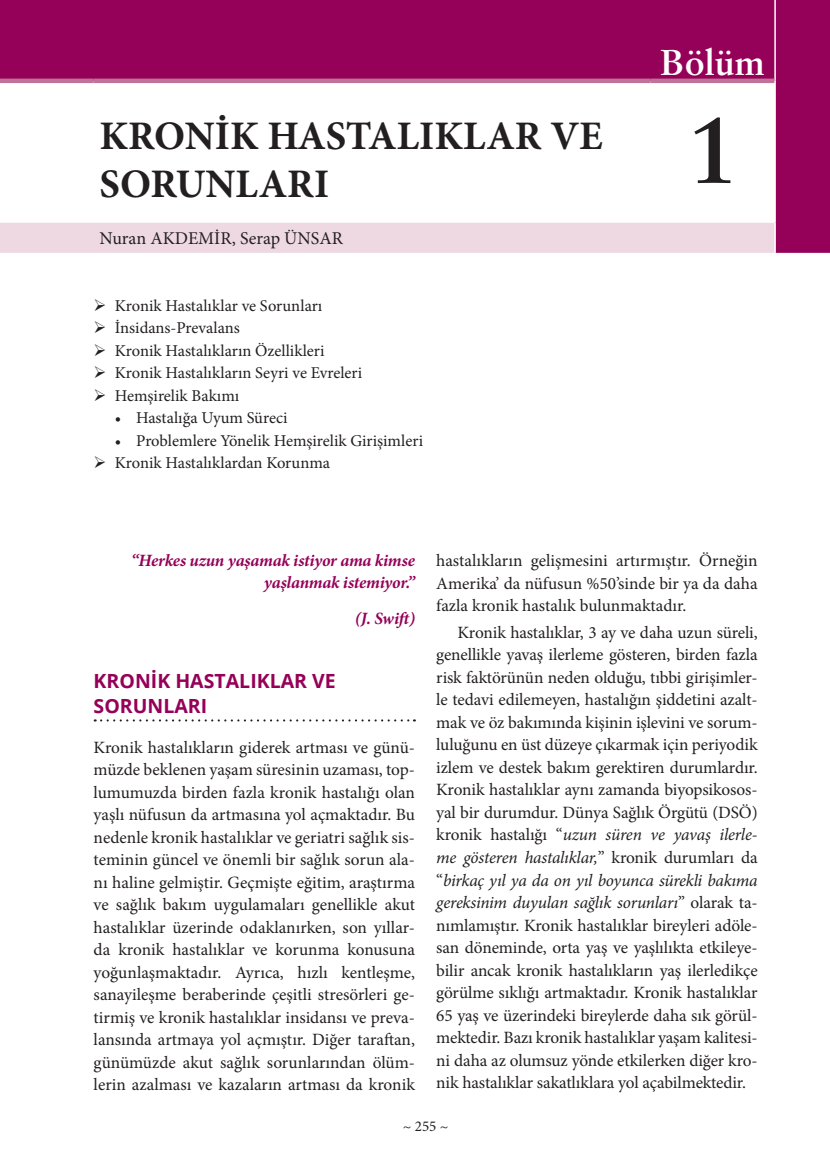
<style>
.page{position:relative;width:830px;height:1170px;background:#fff}
.page>*{position:absolute;margin:0;border:0;box-sizing:border-box;transform-origin:0 0}
.t1{font:700 93px "Sabon LT Std";color:#231f20}
.bolum{font:700 40.5px/48.6px "Minion Pro";color:#231f20}
.t2{font:700 36px "Sabon LT Std";color:#fff}
.Paragraf_Stili_1{font:700 19.5px "Open Sans";color:#950058}
.baslik1{font:700 19.5px "Open Sans";color:#950058}
.bolum_yazar{font:18px "Minion Pro";color:#231f20}
.t3{font:17.25px/22.5px "Minion Pro";color:#231f20;text-align:justify}
.renkli_italik{font:italic 700 17.25px/22.5px "Minion Pro";letter-spacing:-.015em;color:#950058;text-align:right}
.t4{font:16.5px "Minion Pro";color:#231f20}
.t5{font:15px "Minion Pro";color:#231f20}
.s1{font-style:italic}
</style>
<div class="page">
<svg style="left:0;top:0;width:829px;height:253px"></svg>
<div style="left:0;top:223px;width:774px;height:30px;background:#eed9e2"></div>
<hr style="left:774px;top:0;width:1px;height:81px;background:#fff">
<hr style="left:774px;top:81px;width:1px;height:142px;background:#fff">
<hr style="left:774px;top:223px;width:1px;height:30px;background:#fff">
<hr style="left:0;top:79px;width:94px;height:4px;background:#c07398">
<hr style="left:94px;top:79px;width:556px;height:4px;background:#c07398">
<hr style="left:650px;top:79px;width:124px;height:4px;background:#c07398">
<svg style="left:95px;top:719px;width:320px;height:2px"></svg>
<p class="t2" style="left:660px;top:40px;width:106px">Bölüm</p>
<p class="bolum" style="left:100px;top:111px;width:504px">KRONİK HASTALIKLAR VE<br>SORUNLARI</p>
<p class="t1" style="left:686px;top:93px;width:53px">1</p>
<p class="bolum_yazar" style="left:100px;top:226px;width:245px">Nuran AKDEMİR, Serap ÜNSAR</p>
<p class="t4" style="left:115px;top:294px;width:209px">Kronik Hastalıklar ve Sorunları</p>
<p class="t4" style="left:115px;top:317px;width:126px">İnsidans-Prevalans</p>
<p class="t4" style="left:115px;top:339px;width:211px">Kronik Hastalıkların Özellikleri</p>
<p class="t4" style="left:115px;top:362px;width:249px">Kronik Hastalıkların Seyri ve Evreleri</p>
<p class="t4" style="left:115px;top:384px;width:126px">Hemşirelik Bakımı</p>
<p class="t4" style="left:115px;top:407px;width:174px">• Hastalığa Uyum Süreci</p>
<p class="t4" style="left:115px;top:429px;width:309px">• Problemlere Yönelik Hemşirelik Girişimleri</p>
<p class="t4" style="left:115px;top:452px;width:217px">Kronik Hastalıklardan Korunma</p>
<p class="renkli_italik" style="left:131px;top:549px;width:285px">“Herkes uzun yaşamak istiyor ama kimse yaşlanmak istemiyor.”</p>
<p class="renkli_italik" style="left:354px;top:606px;width:62px">(J. Swift)</p>
<p class="Paragraf_Stili_1" style="left:94px;top:666px;width:243px">KRONİK HASTALIKLAR VE</p>
<p class="baslik1" style="left:94px;top:692px;width:115px">SORUNLARI</p>
<p class="t3" style="left:94px;top:735px;width:323px">Kronik hastalıkların giderek artması ve günü&shy;müzde beklenen yaşam süresinin uzaması, top&shy;lumumuzda birden fazla kronik hastalığı olan yaşlı nüfusun da artmasına yol açmaktadır. Bu nedenle kronik hastalıklar ve geriatri sağlık sis&shy;teminin güncel ve önemli bir sağlık sorun ala&shy;nı haline gelmiştir. Geçmişte eğitim, araştırma ve sağlık bakım uygulamaları genellikle akut hastalıklar üzerinde odaklanırken, son yıllar&shy;da kronik hastalıklar ve korunma konusuna yoğunlaşmaktadır. Ayrıca, hızlı kentleşme, sanayileşme beraberinde çeşitli stresörleri ge&shy;tirmiş ve kronik hastalıklar insidansı ve preva&shy;lansında artmaya yol açmıştır. Diğer taraftan, günümüzde akut sağlık sorunlarından ölüm&shy;lerin azalması ve kazaların artması da kronik</p>
<p class="t3" style="left:436px;top:549px;width:323px">hastalıkların gelişmesini artırmıştır. Örneğin Amerika’ da nüfusun %50’sinde bir ya da daha fazla kronik hastalık bulunmaktadır.</p>
<p class="t3" style="left:436px;top:621px;width:323px;text-indent:21px">Kronik hastalıklar, 3 ay ve daha uzun süreli, genellikle yavaş ilerleme gösteren, birden fazla risk faktörünün neden olduğu, tıbbi girişimler&shy;le tedavi edilemeyen, hastalığın şiddetini azalt&shy;mak ve öz bakımında kişinin işlevini ve sorum&shy;luluğunu en üst düzeye çıkarmak için periyodik izlem ve destek bakım gerektiren durumlardır.<br>Kronik hastalıklar aynı zamanda biyopsikosos&shy;yal bir durumdur. Dünya Sağlık Örgütü (DSÖ) kronik hastalığı “<span class="s1">uzun süren ve yavaş ilerle&shy;me gösteren hastalıklar,</span>” kronik durumları da “<span class="s1">birkaç yıl ya da on yıl boyunca sürekli bakıma gereksinim duyulan sağlık sorunları</span>” olarak ta&shy;nımlamıştır. Kronik hastalıklar bireyleri adöle&shy;san döneminde, orta yaş ve yaşlılıkta etkileye&shy;bilir ancak kronik hastalıkların yaş ilerledikçe görülme sıklığı artmaktadır. Kronik hastalıklar 65 yaş ve üzerindeki bireylerde daha sık görül&shy;mektedir. Bazı kronik hastalıklar yaşam kalitesi&shy;ni daha az olumsuz yönde etkilerken diğer kro&shy;nik hastalıklar sakatlıklara yol açabilmektedir.</p>
<p class="t5" style="left:402px;top:1116px;width:47px">~ 255 ~</p>
</div>
